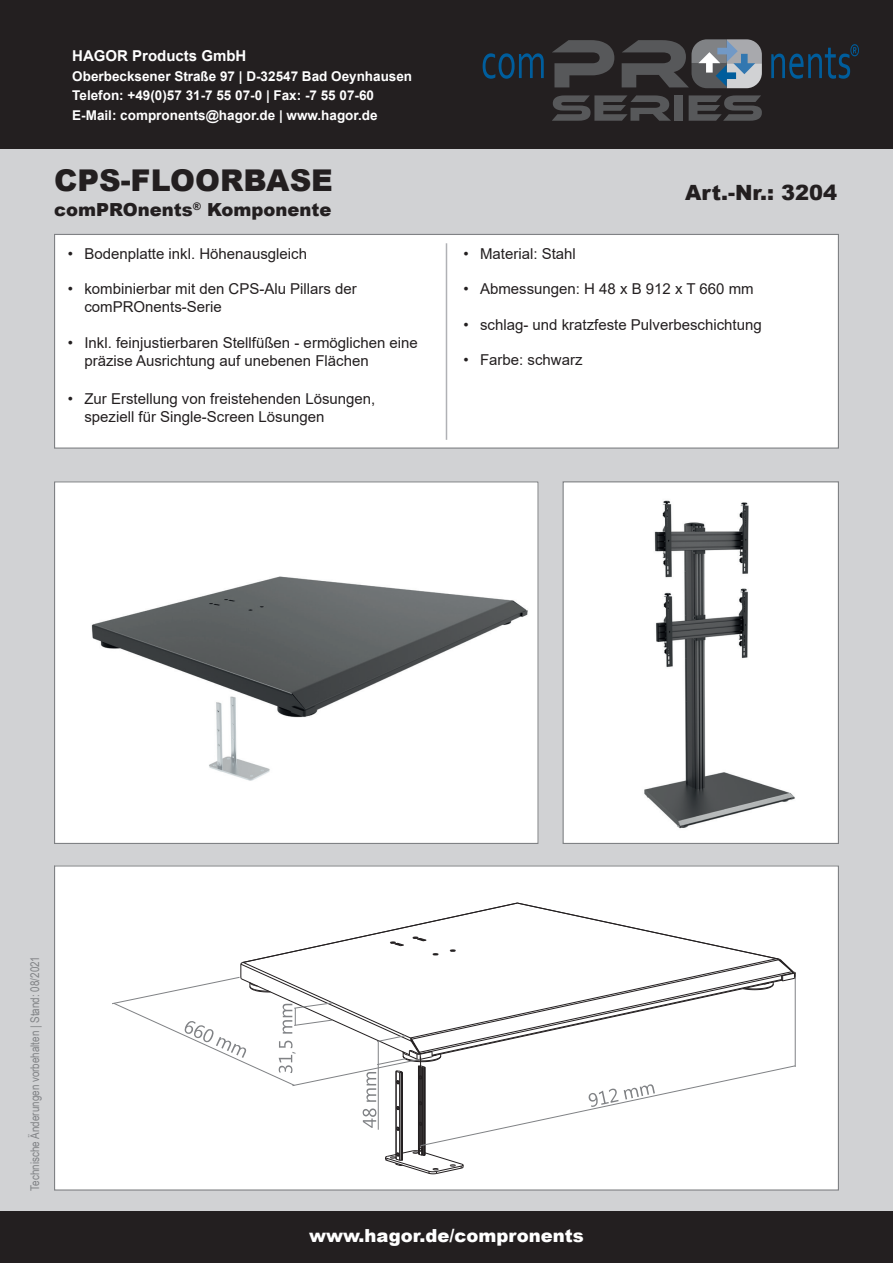
<style>
.page{position:relative;width:893px;height:1263px;background:#d1d2d4}
.page>*{position:absolute;margin:0;border:0;box-sizing:border-box;transform-origin:0 0}
.t1{font:900 30px "Arial";color:#231f20}
.t2{font:900 21px "Arial";color:#231f20}
.t3{font:900 18px "Arial";color:#fff}
.t4{font:900 18px "Arial";color:#231f20}
.t5{font:15px/18px "Arial";color:#231f20}
.t6{font:700 15px "Arial";color:#fff}
.t7{font:700 13.5px/19.5px "Arial";color:#fff}
.t8{font:12.75px "Myriad Pro";color:#808285}
.t9{font:12px "Arial Narrow";color:#808285}
</style>
<div class="page">
<div style="left:0;top:1212px;width:893px;height:51px;background:#231f20"></div>
<div style="left:0;top:0;width:893px;height:149px;background:#231f20"></div>
<svg style="left:483px;top:53px;width:61px;height:26px"></svg>
<svg style="left:552px;top:40px;width:62px;height:47px"></svg>
<svg style="left:771px;top:44px;width:88px;height:35px"></svg>
<svg style="left:552px;top:95px;width:119px;height:26px"></svg>
<div style="left:674px;top:95px;width:9px;height:26px;background:#57585a"></div>
<svg style="left:689px;top:95px;width:73px;height:26px"></svg>
<svg style="left:622px;top:39px;width:140px;height:49px"></svg>
<div style="left:563px;top:482px;width:275px;height:361px;background:#fff"></div>
<img style="left:644px;top:500px;width:151px;height:329px">
<div style="left:563px;top:481px;width:276px;height:363px;border:1px solid #808285"></div>
<div style="left:55px;top:866px;width:783px;height:324px;background:#fff"></div>
<svg style="left:112px;top:902px;width:684px;height:273px"></svg>
<img style="left:56px;top:483px;width:481px;height:359px">
<div style="left:55px;top:234px;width:783px;height:214px;background:#fff"></div>
<div style="left:54px;top:234px;width:785px;height:215px;border:1px solid #808285"></div>
<hr style="left:446px;top:243px;width:1px;height:197px;background:#b0b1b5">
<p class="t6" style="left:72px;top:45px;width:176px">HAGOR Products GmbH</p>
<p class="t7" style="left:72px;top:66px;width:341px">Oberbecksener Straße 97 | D-32547 Bad Oeynhausen<br>Telefon: +49(0)57 31-7 55 07-0 | Fax: -7 55 07-60<br>E-Mail: compronents@hagor.de | www.hagor.de</p>
<h1 class="t1" style="left:54px;top:158px;width:280px">CPS-FLOORBASE</h1>
<p class="t4" style="left:54px;top:197px;width:279px">comPROnents<sup>®</sup> Komponente</p>
<p class="t5" style="left:68px;top:244px;width:241px">• Bodenplatte inkl. Höhenausgleich</p>
<p class="t5" style="left:84px;top:280px;width:274px;text-indent:-16px">• kombinierbar mit den CPS-Alu Pillars der comPROnents-Serie</p>
<p class="t5" style="left:84px;top:333px;width:335px;text-indent:-16px">• Inkl. feinjustierbaren Stellfüßen - ermöglichen eine präzise Ausrichtung auf unebenen Flächen</p>
<p class="t5" style="left:84px;top:390px;width:292px;text-indent:-17px">• Zur Erstellung von freistehenden Lösungen, speziell für Single-Screen Lösungen</p>
<h2 class="t2" style="left:685px;top:177px;width:154px">Art.-Nr.: 3204</h2>
<p class="t5" style="left:463px;top:244px;width:114px">• Material: Stahl</p>
<p class="t5" style="left:463px;top:280px;width:292px">• Abmessungen: H 48 x B 912 x T 660 mm</p>
<p class="t5" style="left:463px;top:315px;width:300px">• schlag- und kratzfeste Pulverbeschichtung</p>
<p class="t5" style="left:463px;top:351px;width:121px">• Farbe: schwarz</p>
<p class="t9" style="left:26px;top:1190px;width:236px;rotate:-90deg">Technische Änderungen vorbehalten | Stand: 08/2021</p>
<p class="t8" style="left:282px;top:1054px;width:4px;rotate:-90deg">,</p>
<p class="t3" style="left:309px;top:1222px;width:276px">www.hagor.de/compronents</p>
</div>
